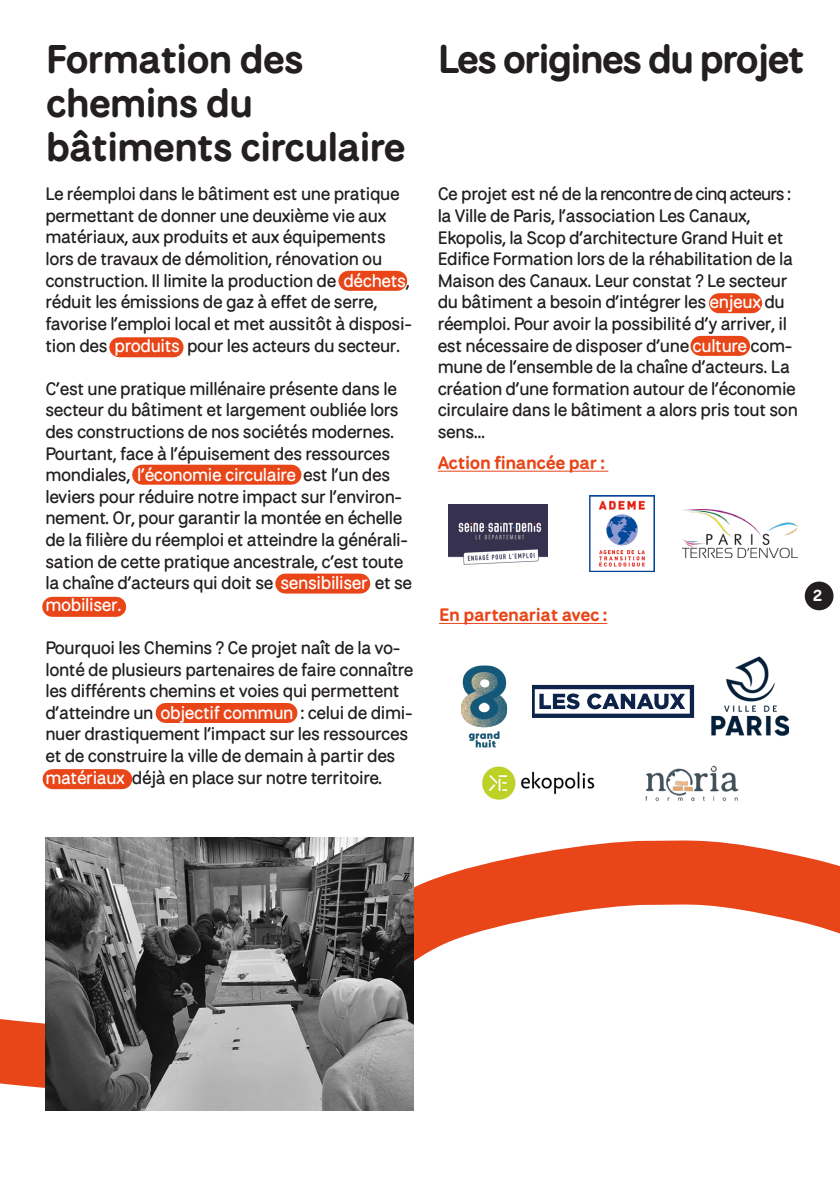
<style>
.page{position:relative;width:840px;height:1191px;background:#fff}
.page>*{position:absolute;margin:0;border:0;box-sizing:border-box;transform-origin:0 0}
.t1{font:700 40px "National Park";letter-spacing:-.03em;color:#231f20}
.t2{font:700 40px "National Park";letter-spacing:-.05em;color:#231f20}
.t3{font:500 18px/21.6px "National Park";letter-spacing:-.02em;color:#231f20}
.t4{font:700 18px "National Park";letter-spacing:-.02em;color:#e84518}
.t5{font:700 16px "National Park";color:#fff}
.s1{color:#fff}
</style>
<div class="page">
<div style="left:348px;top:271px;width:49px;height:20px;background:#e84518"></div>
<div style="left:119px;top:337px;width:54px;height:20px;background:#e84518"></div>
<div style="left:142px;top:465px;width:149px;height:20px;background:#e84518"></div>
<div style="left:285px;top:573px;width:75px;height:20px;background:#e84518"></div>
<div style="left:52px;top:597px;width:64px;height:20px;background:#e84518"></div>
<div style="left:165px;top:703px;width:122px;height:20px;background:#e84518"></div>
<div style="left:53px;top:769px;width:69px;height:20px;background:#e84518"></div>
<svg style="left:0;top:837px;width:839px;height:274px"></svg>
<div style="left:718px;top:293px;width:33px;height:20px;background:#e84518"></div>
<div style="left:700px;top:336px;width:39px;height:20px;background:#e84518"></div>
<img style="left:46px;top:837px;width:367px;height:273px">
<hr style="left:437px;top:471px;width:171px;height:1px;background:#e84518">
<hr style="left:439px;top:623px;width:168px;height:1px;background:#e84518">
<div style="left:804px;top:581px;width:29px;height:29px;background:#231f20;border-radius:50%"></div>
<img style="left:482px;top:766px;width:113px;height:34px">
<img style="left:645px;top:765px;width:94px;height:37px">
<img style="left:461px;top:665px;width:47px;height:83px">
<img style="left:711px;top:656px;width:77px;height:80px">
<svg style="left:532px;top:685px;width:161px;height:33px"></svg>
<img style="left:589px;top:495px;width:64px;height:76px">
<img style="left:448px;top:504px;width:99px;height:61px">
<img style="left:682px;top:509px;width:115px;height:48px">
<p class="t1" style="left:46px;top:28px;width:260px">Formation des</p>
<p class="t1" style="left:46px;top:72px;width:209px">chemins du</p>
<p class="t1" style="left:46px;top:116px;width:361px">bâtiments circulaire</p>
<p class="t3" style="left:45px;top:182px;width:369px">Le réemploi dans le bâtiment est une pratique permettant de donner une deuxième vie aux matériaux, aux produits et aux équipements lors de travaux de démolition, rénovation ou construction. Il limite la production de <span class="s1">déchets</span>,<span class="s1">, </span>réduit les émissions de gaz à effet de serre, favorise l’emploi local et met aussitôt à disposi&shy;tion des <span class="s1">produits</span> pour les acteurs du secteur.</p>
<p class="t3" style="left:45px;top:376px;width:368px">C’est une pratique millénaire présente dans le secteur du bâtiment et largement oubliée lors des constructions de nos sociétés modernes.<br>Pourtant, face à l’épuisement des ressources mondiales, <span class="s1">l’économie circulaire</span> est l’un des leviers pour réduire notre impact sur l’environ&shy;nement. Or, pour garantir la montée en échelle de la filière du réemploi et atteindre la générali&shy;sation de cette pratique ancestrale, c’est toute la chaîne d’acteurs qui doit se <span class="s1">sensibiliser</span> et se <span class="s1">mobiliser.</span></p>
<p class="t3" style="left:45px;top:635px;width:369px">Pourquoi les Chemins ? Ce projet naît de la vo&shy;lonté de plusieurs partenaires de faire connaître les différents chemins et voies qui permettent d’atteindre un <span class="s1">objectif commun</span> : celui de dimi&shy;nuer drastiquement l’impact sur les ressources et de construire la ville de demain à partir des <span class="s1">matériaux</span> déjà en place sur notre territoire.</p>
<p class="t2" style="left:437px;top:28px;width:368px">Les origines du projet</p>
<p class="t3" style="left:437px;top:182px;width:361px">Ce projet est né de la rencontre de cinq acteurs : la Ville de Paris, l’association Les Canaux, Ekopolis, la Scop d’architecture Grand Huit et Edifice Formation lors de la réhabilitation de la Maison des Canaux. Leur constat ? Le secteur du bâtiment a besoin d’intégrer les <span class="s1">enjeux</span> du réemploi. Pour avoir la possibilité d’y arriver, il est nécessaire de disposer d’une <span class="s1">culture</span> com&shy;mune de l’ensemble de la chaîne d’acteurs. La création d’une formation autour de l’économie circulaire dans le bâtiment a alors pris tout son sens...</p>
<p class="t4" style="left:437px;top:448px;width:169px">Action financée par :</p>
<p class="t4" style="left:439px;top:601px;width:170px">En partenariat avec :</p>
<p class="t5" style="left:812px;top:583px;width:11px">2</p>
</div>
